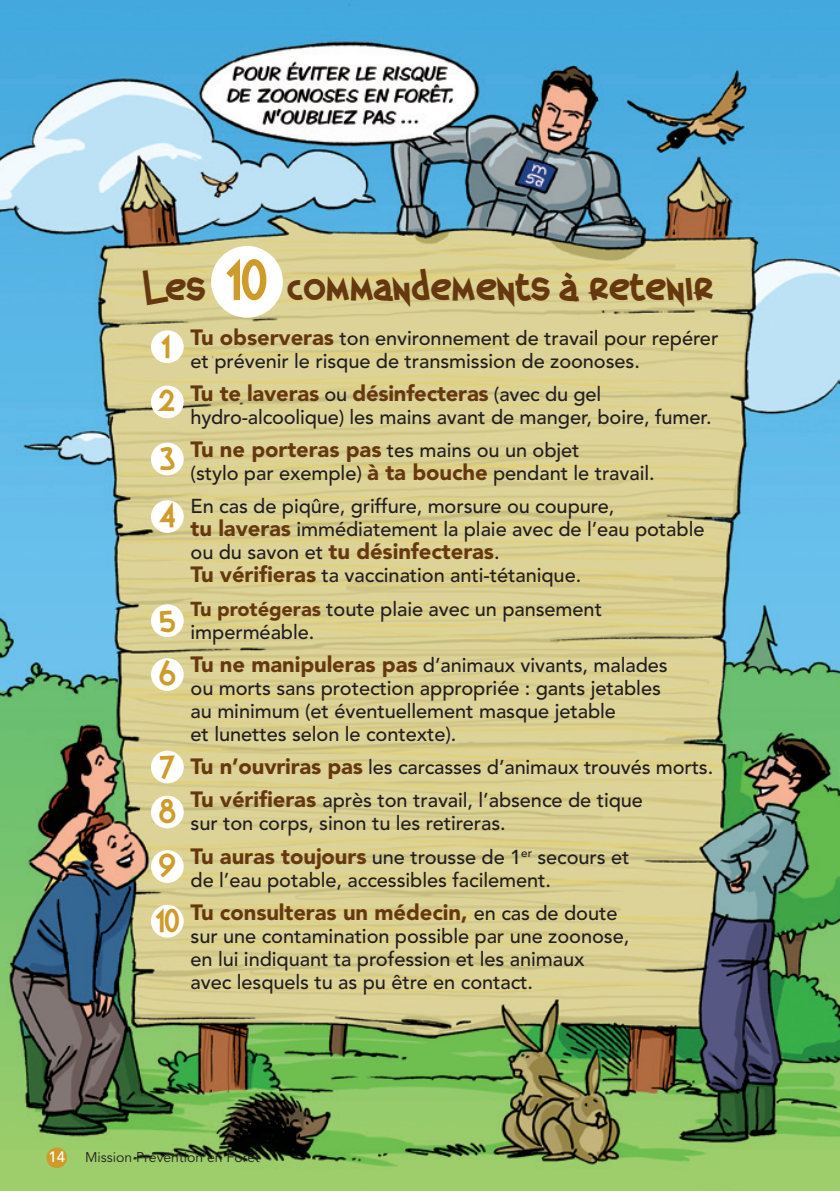
<style>
.page{position:relative;width:840px;height:1191px;background:#fff}
.page>*{position:absolute;margin:0;border:0;box-sizing:border-box;transform-origin:0 0}
.t1{font:40px "German Beauty";color:#663810}
.t2{font:30px/53.2px "German Beauty";color:#cf9b2a}
.t3{font:900 22px "Avenir";letter-spacing:-.005em;color:#663810}
.t4{font:500 20px/33.2px "Avenir";letter-spacing:-.005em;color:#231f20}
.t5{font:500 15px "Avenir";color:#fff}
.t6{font:14px "Avenir";color:#231f20}
.s1{font-size:52px;color:#cf9b2a}
.s2{font-weight:900;font-size:22px;color:#663810}
.s3{font-weight:500;font-size:20px;color:#231f20}
.s4{font-weight:900;color:#663810}
</style>
<div class="page">
<img style="left:0;top:0;width:839px;height:1191px">
<div style="left:211px;top:246px;width:72px;height:72px;background:#fff;border-radius:50%"></div>
<div style="left:151px;top:330px;width:33px;height:33px;background:#fff;border-radius:50%"></div>
<div style="left:151px;top:385px;width:33px;height:33px;background:#fff;border-radius:50%"></div>
<div style="left:151px;top:442px;width:33px;height:33px;background:#fff;border-radius:50%"></div>
<div style="left:151px;top:500px;width:33px;height:33px;background:#fff;border-radius:50%"></div>
<div style="left:151px;top:604px;width:33px;height:33px;background:#fff;border-radius:50%"></div>
<div style="left:151px;top:658px;width:33px;height:33px;background:#fff;border-radius:50%"></div>
<div style="left:151px;top:750px;width:33px;height:33px;background:#fff;border-radius:50%"></div>
<div style="left:151px;top:795px;width:33px;height:33px;background:#fff;border-radius:50%"></div>
<div style="left:151px;top:850px;width:33px;height:33px;background:#fff;border-radius:50%"></div>
<div style="left:151px;top:905px;width:33px;height:32px;background:#fff;border-radius:50%"></div>
<div style="left:46px;top:1147px;width:21px;height:21px;background:#cf9b2a;border-radius:50%"></div>
<h1 class="t1" style="left:145px;top:265px;width:569px">Les <span class="s1">10</span> commandements à retenir</h1>
<p class="t4" style="left:190px;top:327px;width:529px;line-height:23px"><span class="s2">Tu observeras</span> ton environnement de travail pour repérer et prévenir le risque de transmission de zoonoses.</p>
<p class="t3" style="left:190px;top:380px;width:412px">Tu te laveras <span class="s3">ou</span> désinfecteras <span class="s3">(avec du gel</span></p>
<p class="t4" style="left:190px;top:401px;width:522px">hydro-alcoolique) les mains avant de manger, boire, fumer.<br><span class="s2">Tu ne porteras pas</span> tes mains ou un objet</p>
<p class="t4" style="left:190px;top:457px;width:465px">(stylo par exemple) <span class="s2">à ta bouche</span> pendant le travail.<br>En cas de piqûre, griffure, morsure ou coupure,</p>
<p class="t4" style="left:190px;top:513px;width:515px"><span class="s2">tu laveras</span> immédiatement la plaie avec de l’eau potable</p>
<p class="t3" style="left:190px;top:538px;width:310px"><span class="s3">ou du savon et</span> tu désinfecteras<span class="s3">.</span></p>
<p class="t4" style="left:190px;top:559px;width:413px"><span class="s2">Tu vérifieras</span> ta vaccination anti-tétanique.<br><span class="s4">Tu protégeras</span> toute plaie avec un pansement</p>
<p class="t4" style="left:190px;top:615px;width:478px">imperméable.<br><span class="s2">Tu ne manipuleras pas</span> d’animaux vivants, malades</p>
<p class="t4" style="left:190px;top:677px;width:471px;line-height:23px">ou morts sans protection appropriée : gants jetables au minimum (et éventuellement masque jetable<br>et lunettes selon le contexte).</p>
<p class="t4" style="left:190px;top:751px;width:524px"><span class="s2">Tu n’ouvriras pas</span> les carcasses d’animaux trouvés morts.<br><span class="s2">Tu vérifieras</span> après ton travail, l’absence de tique</p>
<p class="t4" style="left:190px;top:807px;width:440px">sur ton corps, sinon tu les retireras.<br><span class="s2">Tu auras toujours</span> une trousse de 1<sup>er</sup> secours et</p>
<p class="t4" style="left:190px;top:863px;width:362px">de l’eau potable, accessibles facilement.</p>
<p class="t3" style="left:190px;top:898px;width:428px">Tu consulteras un médecin, <span class="s3">en cas de doute</span></p>
<p class="t4" style="left:190px;top:924px;width:440px;line-height:23px">sur une contamination possible par une zoonose, en lui indiquant ta profession et les animaux avec lesquels tu as pu être en contact.</p>
<h2 class="t2" style="left:158px;top:322px;width:19px">1<br>2</h2>
<h2 class="t2" style="left:159px;top:432px;width:18px;line-height:57.6px">3<br>4</h2>
<h2 class="t2" style="left:159px;top:595px;width:18px;line-height:53.8px">5<br>6</h2>
<h2 class="t2" style="left:159px;top:746px;width:19px;line-height:45px">7<br>8</h2>
<h2 class="t2" style="left:155px;top:841px;width:25px;line-height:54.8px">9<br>10</h2>
<p class="t5" style="left:49px;top:1148px;width:18px">14</p>
<p class="t6" style="left:85px;top:1149px;width:176px">Mission Prévention en Forêt</p>
</div>
